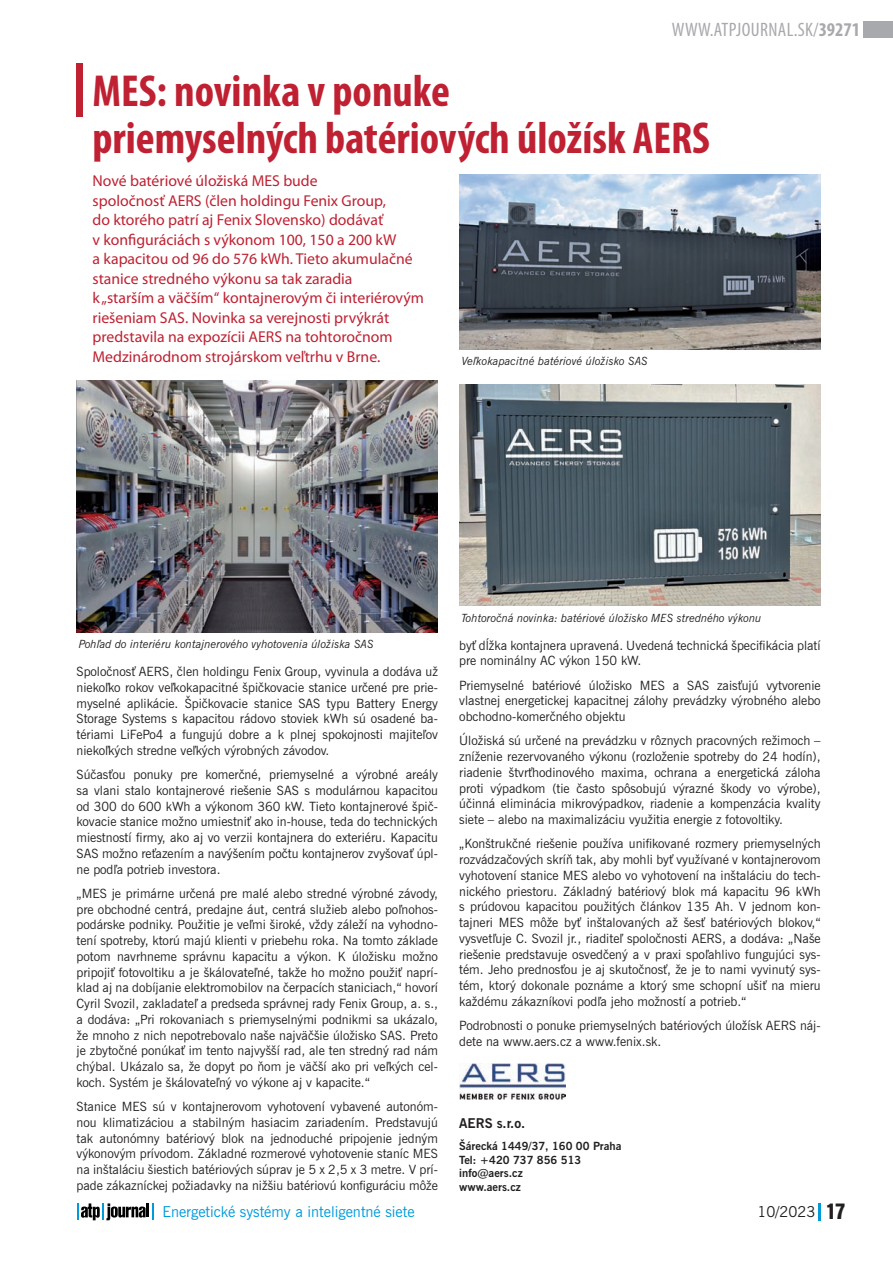
<style>
.page{position:relative;width:893px;height:1263px;background:#fff}
.page>*{position:absolute;margin:0;border:0;box-sizing:border-box;transform-origin:0 0}
.t1{font:700 condensed 45px/46.5px "Myriad Pro";color:#bf2132}
.t2{font:condensed 19.5px "Myriad Pro";letter-spacing:.02em;color:#a8a9ad}
.t3{font:15.75px/19.5px "Myriad Pro";color:#bf2132}
.t4{font:15px "News Gothic AT";color:#009ada}
.t5{font:15px "News Gothic AT";color:#231f20}
.t6{font:700 13.5px "News Gothic AT";color:#231f20}
.t7{font:12.75px/15.8px "News Gothic AT";color:#231f20;text-align:justify}
.t8{font:italic 11.25px "News Gothic AT";color:#231f20}
.t9{font:700 11.25px/13.5px "News Gothic AT";color:#231f20}
.s1{font-weight:700}
.s2{font-family:"Swiss 921 AT Regular A";font-size:19.5px}
</style>
<div class="page">
<svg style="left:819px;top:1203px;width:2px;height:17px"></svg>
<svg style="left:152px;top:1203px;width:2px;height:17px"></svg>
<svg style="left:77px;top:1203px;width:69px;height:17px"></svg>
<hr style="left:146px;top:1203px;width:3px;height:14px;background:#000">
<div style="left:77px;top:64px;width:6px;height:53px;background:#bf2132"></div>
<div style="left:864px;top:21px;width:29px;height:17px;background:#a8a9ad"></div>
<img style="left:459px;top:1064px;width:107px;height:35px">
<img style="left:77px;top:381px;width:361px;height:251px">
<img style="left:459px;top:174px;width:362px;height:176px">
<img style="left:459px;top:384px;width:362px;height:222px">
<h2 class="t2" style="left:672px;top:18px;width:190px">WWW.ATPJOURNAL.SK/<span class="s1">39271</span></h2>
<h1 class="t1" style="left:92px;top:67px;width:619px">MES: novinka v ponuke<br>priemyselných batériových úložísk AERS</h1>
<p class="t3" style="left:92px;top:171px;width:333px">Nové batériové úložiská MES bude<br>spoločnosť AERS (člen holdingu Fenix Group,<br>do ktorého patrí aj Fenix Slovensko) dodávať<br>v konfiguráciách s výkonom 100, 150 a 200 kW<br>a kapacitou od 96 do 576 kWh. Tieto akumulačné stanice stredného výkonu sa tak zaradia<br>k „starším a väčším“ kontajnerovým či interiérovým riešeniam SAS. Novinka sa verejnosti prvýkrát predstavila na expozícii AERS na tohtoročnom Medzinárodnom strojárskom veľtrhu v Brne.</p>
<p class="t8" style="left:461px;top:354px;width:188px">Veľkokapacitné batériové úložisko SAS</p>
<p class="t8" style="left:79px;top:637px;width:297px">Pohľad do interiéru kontajnerového vyhotovenia úložiska SAS</p>
<p class="t7" style="left:77px;top:664px;width:363px">Spoločnosť AERS, člen holdingu Fenix Group, vyvinula a dodáva už niekoľko rokov veľkokapacitné špičkovacie stanice určené pre prie&shy;myselné aplikácie. Špičkovacie stanice SAS typu Battery Energy Storage Systems s kapacitou rádovo stoviek kWh sú osadené ba&shy;tériami LiFePo4 a fungujú dobre a k plnej spokojnosti majiteľov niekoľkých stredne veľkých výrobných závodov.</p>
<p class="t7" style="left:77px;top:767px;width:363px">Súčasťou ponuky pre komerčné, priemyselné a výrobné areály sa vlani stalo kontajnerové riešenie SAS s modulárnou kapacitou od 300 do 600 kWh a výkonom 360 kW. Tieto kontajnerové špič&shy;kovacie stanice možno umiestniť ako in-house, teda do technických miestností firmy, ako aj vo verzii kontajnera do exteriéru. Kapacitu SAS možno reťazením a navýšením počtu kontajnerov zvyšovať úpl&shy;ne podľa potrieb investora.</p>
<p class="t7" style="left:77px;top:885px;width:363px">„MES je primárne určená pre malé alebo stredné výrobné závody, pre obchodné centrá, predajne áut, centrá služieb alebo poľnohos&shy;podárske podniky. Použitie je veľmi široké, vždy záleží na vyhodno&shy;tení spotreby, ktorú majú klienti v priebehu roka. Na tomto základe potom navrhneme správnu kapacitu a výkon. K úložisku možno pripojiť fotovoltiku a je škálovateľné, takže ho možno použiť naprí&shy;klad aj na dobíjanie elektromobilov na čerpacích staniciach,“ hovorí Cyril Svozil, zakladateľ a predseda správnej rady Fenix Group, a. s., a dodáva: „Pri rokovaniach s priemyselnými podnikmi sa ukázalo, že mnoho z nich nepotrebovalo naše najväčšie úložisko SAS. Preto je zbytočné ponúkať im tento najvyšší rad, ale ten stredný rad nám chýbal. Ukázalo sa, že dopyt po ňom je väčší ako pri veľkých cel&shy;koch. Systém je škálovateľný vo výkone aj v kapacite.“</p>
<p class="t7" style="left:77px;top:1098px;width:363px">Stanice MES sú v kontajnerovom vyhotovení vybavené autonóm&shy;nou klimatizáciou a stabilným hasiacim zariadením. Predstavujú tak autonómny batériový blok na jednoduché pripojenie jedným výkonovým prívodom. Základné rozmerové vyhotovenie staníc MES na inštaláciu šiestich batériových súprav je 5 x 2,5 x 3 metre. V prí&shy;pade zákazníckej požiadavky na nižšiu batériovú konfiguráciu môže</p>
<p class="t8" style="left:461px;top:611px;width:302px">Tohtoročná novinka: batériové úložisko MES stredného výkonu</p>
<p class="t7" style="left:459px;top:637px;width:363px">byť dĺžka kontajnera upravená. Uvedená technická špecifikácia platí pre nominálny AC výkon 150 kW.</p>
<p class="t7" style="left:459px;top:677px;width:363px">Priemyselné batériové úložisko MES a SAS zaisťujú vytvorenie vlastnej energetickej kapacitnej zálohy prevádzky výrobného alebo obchodno-komerčného objektu</p>
<p class="t7" style="left:459px;top:733px;width:363px">Úložiská sú určené na prevádzku v rôznych pracovných režimoch – zníženie rezervovaného výkonu (rozloženie spotreby do 24 hodín), riadenie štvrťhodinového maxima, ochrana a energetická záloha proti výpadkom (tie často spôsobujú výrazné škody vo výrobe), účinná eliminácia mikrovýpadkov, riadenie a kompenzácia kvality siete – alebo na maximalizáciu využitia energie z fotovoltiky.</p>
<p class="t7" style="left:459px;top:836px;width:363px">„Konštrukčné riešenie používa unifikované rozmery priemyselných rozvádzačových skríň tak, aby mohli byť využívané v kontajnerovom vyhotovení stanice MES alebo vo vyhotovení na inštaláciu do tech&shy;nického priestoru. Základný batériový blok má kapacitu 96 kWh s prúdovou kapacitou použitých článkov 135 Ah. V jednom kon&shy;tajneri MES môže byť inštalovaných až šesť batériových blokov,“ vysvetľuje C. Svozil jr., riaditeľ spoločnosti AERS, a dodáva: „Naše riešenie predstavuje osvedčený a v praxi spoľahlivo fungujúci sys&shy;tém. Jeho prednosťou je aj skutočnosť, že je to nami vyvinutý sys&shy;tém, ktorý dokonale poznáme a ktorý sme schopní ušiť na mieru každému zákazníkovi podľa jeho možností a potrieb.“</p>
<p class="t7" style="left:459px;top:1018px;width:363px">Podrobnosti o ponuke priemyselných batériových úložísk AERS náj&shy;dete na www.aers.cz a www.fenix.sk.</p>
<p class="t6" style="left:459px;top:1115px;width:68px">AERS s.r.o.</p>
<p class="t9" style="left:459px;top:1139px;width:164px">Šárecká 1449/37, 160 00 Praha<br>Tel: +420 737 856 513 info@aers.cz<br>www.aers.cz</p>
<p class="t4" style="left:162px;top:1202px;width:254px">Energetické systémy a inteligentné siete</p>
<p class="t5" style="left:757px;top:1202px;width:89px">10/2023 <span class="s2">17</span></p>
</div>
